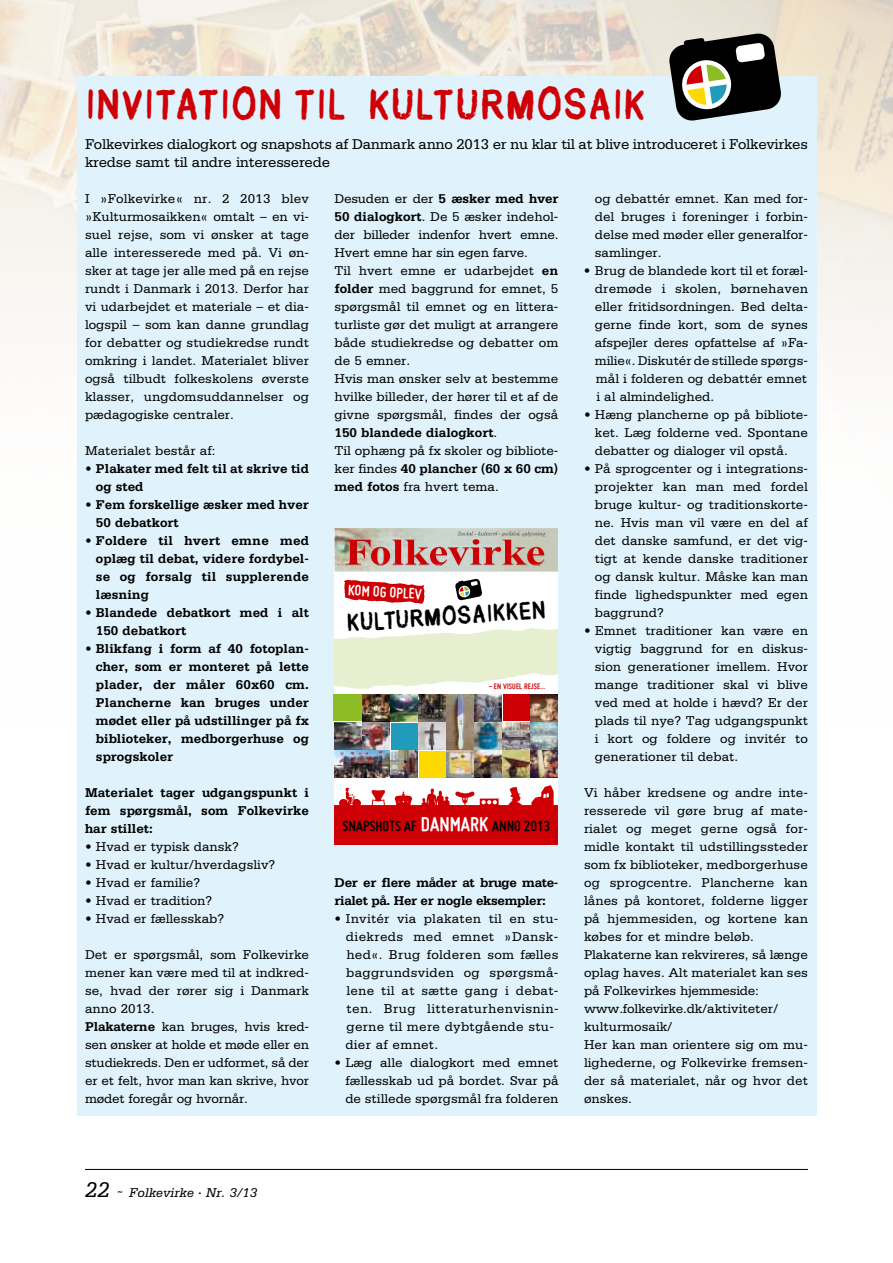
<style>
.page{position:relative;width:893px;height:1263px;background:#fff}
.page>*{position:absolute;margin:0;border:0;box-sizing:border-box;transform-origin:0 0}
.t1{font:700 40.5px "Rene Levesque";color:#ce0006}
.t2{font:700 23.55px "Rene Levesque";color:#000}
.t3{font:700 15.9px "Miso";color:#000}
.t4{font:700 15.75px "Miso";color:#fff}
.t5{font:15px/18px "Serifa";letter-spacing:-.015em;color:#000}
.t6{font:13.5px/18px "Serifa";color:#000;text-align:justify}
.t7{font:700 13.5px/18px "Serifa";color:#000}
.t8{font:13.5px/18px "Serifa";letter-spacing:.02em;color:#000}
.t9{font:700 13.5px/18px "Serifa";letter-spacing:-.025em;color:#000}
.t10{font:italic 13.5px "Serifa";color:#000}
.t11{font:700 8.55px "Miso";letter-spacing:.015em;color:#ce0006}
.s1{font-weight:700}
.s2{font-size:21.45px;color:#fff}
.s3{font-size:22.5px}
</style>
<div class="page">
<img style="left:0;top:0;width:893px;height:739px">
<div style="left:77px;top:77px;width:739px;height:1039px;background:#e0f3fc"></div>
<hr style="left:85px;top:1169px;width:723px;height:1px;background:#000">
<div style="left:334px;top:528px;width:224px;height:316px;background:#fff"></div>
<img style="left:334px;top:528px;width:224px;height:43px">
<img style="left:377px;top:565px;width:162px;height:1px">
<svg style="left:345px;top:539px;width:1px;height:26px"></svg>
<svg style="left:544px;top:539px;width:1px;height:26px"></svg>
<img style="left:346px;top:539px;width:198px;height:26px">
<img style="left:458px;top:531px;width:87px;height:6px">
<img style="left:458px;top:531px;width:81px;height:4px">
<svg style="left:334px;top:785px;width:224px;height:59px"></svg>
<div style="left:333px;top:694px;width:28px;height:27px;background:#8dbd24"></div>
<img style="left:363px;top:694px;width:83px;height:27px">
<img style="left:447px;top:694px;width:55px;height:83px">
<div style="left:503px;top:694px;width:27px;height:27px;background:#ce0006"></div>
<img style="left:531px;top:694px;width:27px;height:27px">
<img style="left:334px;top:722px;width:27px;height:27px">
<img style="left:363px;top:722px;width:27px;height:27px">
<img style="left:419px;top:722px;width:27px;height:27px">
<img style="left:503px;top:722px;width:55px;height:55px">
<div style="left:391px;top:722px;width:27px;height:27px;background:#219bbc"></div>
<img style="left:334px;top:750px;width:84px;height:27px">
<div style="left:419px;top:750px;width:27px;height:27px;background:#ffd800"></div>
<svg style="left:344px;top:580px;width:81px;height:24px"></svg>
<svg style="left:455px;top:578px;width:27px;height:22px"></svg>
<svg style="left:334px;top:628px;width:224px;height:61px"></svg>
<svg style="left:668px;top:32px;width:114px;height:89px"></svg>
<h1 class="t1" style="left:85px;top:77px;width:543px">INVITATION TIL »KULTURMOSAIK</h1>
<p class="t5" style="left:85px;top:135px;width:724px">Folkevirkes dialogkort og snapshots af Danmark anno 2013 er nu klar til at blive introduceret i Folkevirkes kredse samt til andre interesserede</p>
<p class="t6" style="left:85px;top:190px;width:226px">I »Folkevirke« nr. 2 2013 blev »Kulturmosaikken« omtalt – en vi&shy;suel rejse, som vi ønsker at tage alle interesserede med på. Vi øn&shy;sker at tage jer alle med på en rejse rundt i Danmark i 2013. Derfor har vi udarbejdet et materiale – et dia&shy;logspil – som kan danne grundlag for debatter og studiekredse rundt omkring i landet. Materialet bliver også tilbudt folkeskolens øverste klasser, ungdomsuddannelser og pædagogiske centraler.</p>
<p class="t6" style="left:85px;top:442px;width:132px">Materialet består af:</p>
<p class="t7" style="left:96px;top:460px;width:215px;text-indent:-11px">• Plakater med felt til at skrive tid og sted</p>
<p class="t7" style="left:96px;top:496px;width:215px;text-indent:-11px">• Fem forskellige æsker med hver<br>50 debatkort</p>
<p class="t7" style="left:96px;top:532px;width:215px;text-align:justify;text-indent:-11px">• Foldere til hvert emne med oplæg til debat, videre fordybel&shy;se og forsalg til supplerende læsning</p>
<p class="t7" style="left:96px;top:604px;width:215px;text-indent:-11px">• Blandede debatkort med i alt<br>150 debatkort</p>
<p class="t7" style="left:96px;top:640px;width:215px;text-align:justify;text-indent:-11px">• Blikfang i form af 40 fotoplan&shy;cher, som er monteret på lette plader, der måler 60x60 cm.<br>Plancherne kan bruges under mødet eller på udstillinger på fx biblioteker, medborgerhuse og sprogskoler</p>
<p class="t7" style="left:85px;top:784px;width:225px;text-align:justify">Materialet tager udgangspunkt i fem spørgsmål, som Folkevirke har stillet:</p>
<p class="t6" style="left:85px;top:838px;width:155px">• Hvad er typisk dansk?</p>
<p class="t6" style="left:85px;top:856px;width:192px">• Hvad er kultur/hverdagsliv?</p>
<p class="t6" style="left:85px;top:874px;width:117px">• Hvad er familie?</p>
<p class="t6" style="left:85px;top:892px;width:129px">• Hvad er tradition?</p>
<p class="t6" style="left:85px;top:910px;width:141px">• Hvad er fællesskab?</p>
<p class="t6" style="left:85px;top:946px;width:225px;text-align:left">Det er spørgsmål, som Folkevirke mener kan være med til at indkred&shy;se, hvad der rører sig i Danmark anno 2013.<br><span class="s1">Plakaterne</span> kan bruges, hvis kred&shy;sen ønsker at holde et møde eller en studiekreds. Den er udformet, så der er et felt, hvor man kan skrive, hvor mødet foregår og hvornår.</p>
<p class="t6" style="left:334px;top:190px;width:225px;text-align:left">Desuden er der <span class="s1">5 æsker med hver<br>50 dialogkort</span>. De 5 æsker indehol&shy;der billeder indenfor hvert emne.<br>Hvert emne har sin egen farve.<br>Til hvert emne er udarbejdet <span class="s1">en folder</span> med baggrund for emnet, 5 spørgsmål til emnet og en littera&shy;turliste gør det muligt at arrangere både studiekredse og debatter om de 5 emner.<br>Hvis man ønsker selv at bestemme hvilke billeder, der hører til et af de givne spørgsmål, findes der også<br><span class="s1">150 blandede dialogkort</span>.<br>Til ophæng på fx skoler og bibliote&shy;ker findes <span class="s1">40 plancher (60 x 60 cm) med fotos</span> fra hvert tema.</p>
<p class="t4" style="left:349px;top:581px;width:75px;rotate:3deg">KOM OG OPLEV</p>
<h2 class="t2" style="left:346px;top:607px;width:201px;rotate:-4deg">KULTURMOSAIKKEN</h2>
<p class="t11" style="left:489px;top:682px;width:58px">- EN VISUEL REJSE...</p>
<p class="t3" style="left:342px;top:816px;width:209px">SNAPSHOTS AF <span class="s2">DANMARK</span> ANNO 2013</p>
<p class="t9" style="left:334px;top:873px;width:225px">Der er flere måder at bruge mate&shy;rialet på. Her er nogle eksempler:</p>
<p class="t8" style="left:345px;top:910px;width:215px;text-indent:-11px">• Invitér via plakaten til en stu&shy;diekreds med emnet »Dansk&shy;hed«. Brug folderen som fælles baggrundsviden og spørgsmå&shy;lene til at sætte gang i debat&shy;ten. Brug litteraturhenvisnin&shy;gerne til mere dybtgående stu&shy;dier af emnet.</p>
<p class="t6" style="left:345px;top:1054px;width:215px;text-indent:-11px">• Læg alle dialogkort med emnet fællesskab ud på bordet. Svar på de stillede spørgsmål fra folderen</p>
<p class="t6" style="left:595px;top:190px;width:215px">og debattér emnet. Kan med for&shy;del bruges i foreninger i forbin&shy;delse med møder eller generalfor&shy;samlinger.</p>
<p class="t6" style="left:595px;top:262px;width:215px;text-indent:-11px">• Brug de blandede kort til et foræl&shy;dremøde i skolen, børnehaven eller fritidsordningen. Bed delta&shy;gerne finde kort, som de synes afspejler deres opfattelse af »Fa&shy;milie«. Diskutér de stillede spørgs&shy;mål i folderen og debattér emnet i al almindelighed.</p>
<p class="t6" style="left:595px;top:405px;width:215px;text-indent:-11px">• Hæng plancherne op på bibliote&shy;ket. Læg folderne ved. Spontane debatter og dialoger vil opstå.</p>
<p class="t6" style="left:595px;top:459px;width:215px;text-indent:-11px">• På sprogcenter og i integrations&shy;projekter kan man med fordel bruge kultur- og traditionskorte&shy;ne. Hvis man vil være en del af det danske samfund, er det vig&shy;tigt at kende danske traditioner og dansk kultur. Måske kan man finde lighedspunkter med egen baggrund?</p>
<p class="t6" style="left:595px;top:621px;width:215px;text-indent:-11px">• Emnet traditioner kan være en vigtig baggrund for en diskus&shy;sion generationer imellem. Hvor mange traditioner skal vi blive ved med at holde i hævd? Er der plads til nye? Tag udgangspunkt i kort og foldere og invitér to generationer til debat.</p>
<p class="t6" style="left:584px;top:783px;width:225px;text-align:left">Vi håber kredsene og andre inte&shy;resserede vil gøre brug af mate&shy;rialet og meget gerne også for&shy;midle kontakt til udstillingssteder som fx biblioteker, medborgerhuse og sprogcentre. Plancherne kan lånes på kontoret, folderne ligger på hjemmesiden, og kortene kan købes for et mindre beløb.<br>Plakaterne kan rekvireres, så længe oplag haves. Alt materialet kan ses på Folkevirkes hjemmeside:<br>www. folkevirke. dk/aktiviteter/ kulturmosaik/<br>Her kan man orientere sig om mu&shy;lighederne, og Folkevirke fremsen&shy;der så materialet, når og hvor det ønskes.</p>
<p class="t10" style="left:85px;top:1185px;width:174px"><span class="s3">22</span> ˜ Folkevirke · Nr. 3/13</p>
</div>
